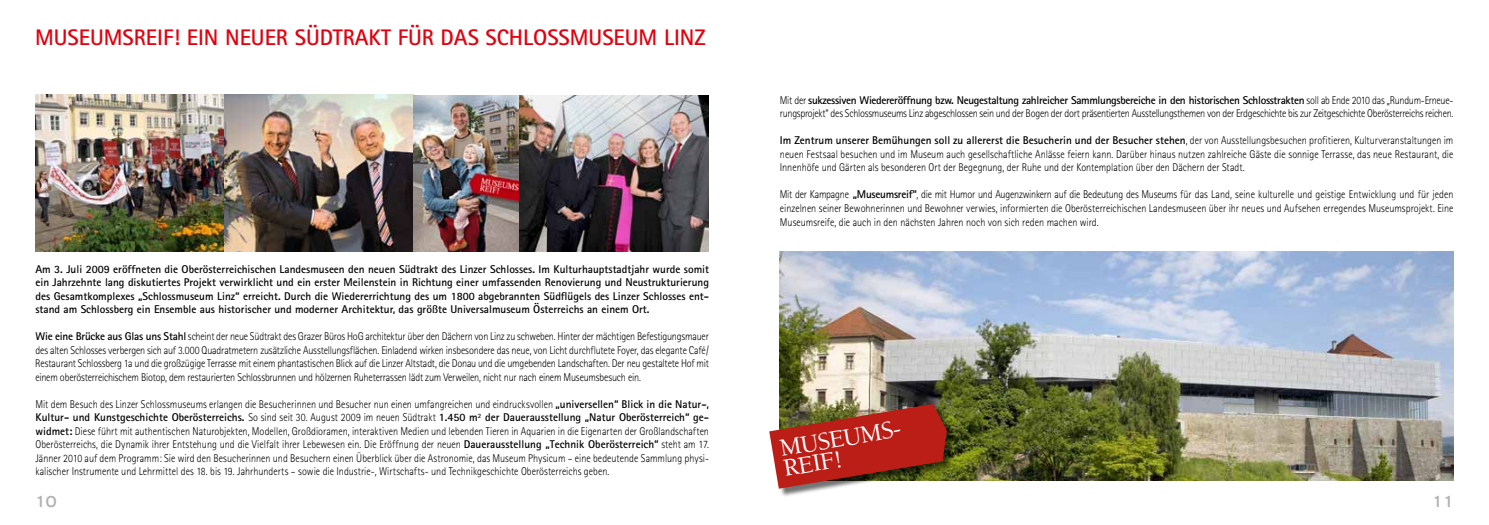
<style>
.page{position:relative;width:1489px;height:525px;background:#fff}
.page>*{position:absolute;margin:0;border:0;box-sizing:border-box;transform-origin:0 0}
.t1{font:500 25.38px/20.5px "Berkeley";color:#fff}
.t2{font:700 22.5px "Rotis Sans Serif";color:#e2000e}
.t3{font:700 expanded 15px "Trade Gothic LH";color:#b1b1b1}
.t4{font:300 11.25px/13.5px "Rotis Sans Serif";letter-spacing:-.015em;color:#000;text-align:justify;scale:.9 1}
.t5{font:700 11.25px/13.5px "Rotis Sans Serif";color:#000;text-align:justify}
.s1{font-weight:700}
</style>
<div class="page">
<img style="left:779px;top:251px;width:674px;height:229px">
<div style="left:770px;top:405px;width:184px;height:92px;background:#000;opacity:.55"></div>
<svg style="left:769px;top:404px;width:177px;height:84px;background:#ab4234"></svg>
<img style="left:35px;top:95px;width:674px;height:156px">
<h2 class="t2" style="left:35px;top:23px;width:672px">MUSEUMSREIF! EIN NEUER SÜDTRAKT FÜR DAS SCHLOSSMUSEUM LINZ</h2>
<p class="t5" style="left:35px;top:262px;width:675px">Am 3. Juli 2009 eröffneten die Oberösterreichischen Landesmuseen den neuen Südtrakt des Linzer Schlosses. Im Kulturhauptstadtjahr wurde somit ein Jahrzehnte lang diskutiertes Projekt verwirklicht und ein erster Meilenstein in Richtung einer umfassenden Renovierung und Neustrukturierung des Gesamtkomplexes „Schlossmuseum Linz“ erreicht. Durch die Wiedererrichtung des um 1800 abgebrannten Südflügels des Linzer Schlosses ent&shy;stand am Schlossberg ein Ensemble aus historischer und moderner Architektur, das größte Universalmuseum Österreichs an einem Ort.</p>
<p class="t4" style="left:35px;top:329px;width:750px"><span class="s1">Wie eine Brücke aus Glas uns Stahl</span> scheint der neue Südtrakt des Grazer Büros HoG architektur über den Dächern von Linz zu schweben. Hinter der mächtigen Befestigungsmauer des alten Schlosses verbergen sich auf 3.000 Quadratmetern zusätzliche Ausstellungsflächen. Einladend wirken insbesondere das neue, von Licht durchflutete Foyer, das elegante Café/ Restaurant Schlossberg 1a und die großzügige Terrasse mit einem phantastischen Blick auf die Linzer Altstadt, die Donau und die umgebenden Landschaften. Der neu gestaltete Hof mit einem oberösterreichischem Biotop, dem restaurierten Schlossbrunnen und hölzernen Ruheterrassen lädt zum Verweilen, nicht nur nach einem Museumsbesuch ein.</p>
<p class="t4" style="left:35px;top:397px;width:750px">Mit dem Besuch des Linzer Schlossmuseums erlangen die Besucherinnen und Besucher nun einen umfangreichen und eindrucksvollen <span class="s1">„universellen“ Blick in die Natur-, Kultur- und Kunstgeschichte Oberösterreichs.</span> So sind seit 30. August 2009 im neuen Südtrakt <span class="s1">1.450 m</span><sup>2</sup> <span class="s1">der Dauerausstellung „Natur Oberösterreich“ ge&shy;widmet:</span> Diese führt mit authentischen Naturobjekten, Modellen, Großdioramen, interaktiven Medien und lebenden Tieren in Aquarien in die Eigenarten der Großlandschaften Oberösterreichs, die Dynamik ihrer Entstehung und die Vielfalt ihrer Lebewesen ein. Die Eröffnung der neuen <span class="s1">Dauerausstellung „Technik Oberösterreich“</span> steht am 17.<br>Jänner 2010 auf dem Programm: Sie wird den Besucherinnen und Besuchern einen Überblick über die Astronomie, das Museum Physicum – eine bedeutende Sammlung physi&shy;kalischer Instrumente und Lehrmittel des 18. bis 19. Jahrhunderts – sowie die Industrie-, Wirtschafts- und Technikgeschichte Oberösterreichs geben.</p>
<p class="t4" style="left:779px;top:93px;width:750px">Mit der <span class="s1">sukzessiven Wiedereröffnung bzw. Neugestaltung zahlreicher Sammlungsbereiche in den historischen Schlosstrakten</span> soll ab Ende 2010 das „Rundum-Erneue&shy;rungsprojekt“ des Schlossmuseums Linz abgeschlossen sein und der Bogen der dort präsentierten Ausstellungsthemen von der Erdgeschichte bis zur Zeitgeschichte Oberösterreichs reichen.</p>
<p class="t4" style="left:779px;top:134px;width:750px"><span class="s1">Im Zentrum unserer Bemühungen soll zu allererst die Besucherin und der Besucher stehen</span>, der von Ausstellungsbesuchen profitieren, Kulturveranstaltungen im neuen Festsaal besuchen und im Museum auch gesellschaftliche Anlässe feiern kann. Darüber hinaus nutzen zahlreiche Gäste die sonnige Terrasse, das neue Restaurant, die Innenhöfe und Gärten als besonderen Ort der Begegnung, der Ruhe und der Kontemplation über den Dächern der Stadt.</p>
<p class="t4" style="left:779px;top:188px;width:750px">Mit der Kampagne <span class="s1">„Museumsreif“</span>, die mit Humor und Augenzwinkern auf die Bedeutung des Museums für das Land, seine kulturelle und geistige Entwicklung und für jeden einzelnen seiner Bewohnerinnen und Bewohner verwies, informierten die Oberösterreichischen Landesmuseen über ihr neues und Aufsehen erregendes Museumsprojekt. Eine Museumsreife, die auch in den nächsten Jahren noch von sich reden machen wird.</p>
<h1 class="t1" style="left:778px;top:438px;width:128px;rotate:-9deg">MUSEUMS-<br>REIF!</h1>
<h3 class="t3" style="left:35px;top:491px;width:23px">10</h3>
<h3 class="t3" style="left:1431px;top:491px;width:23px">11</h3>
</div>
